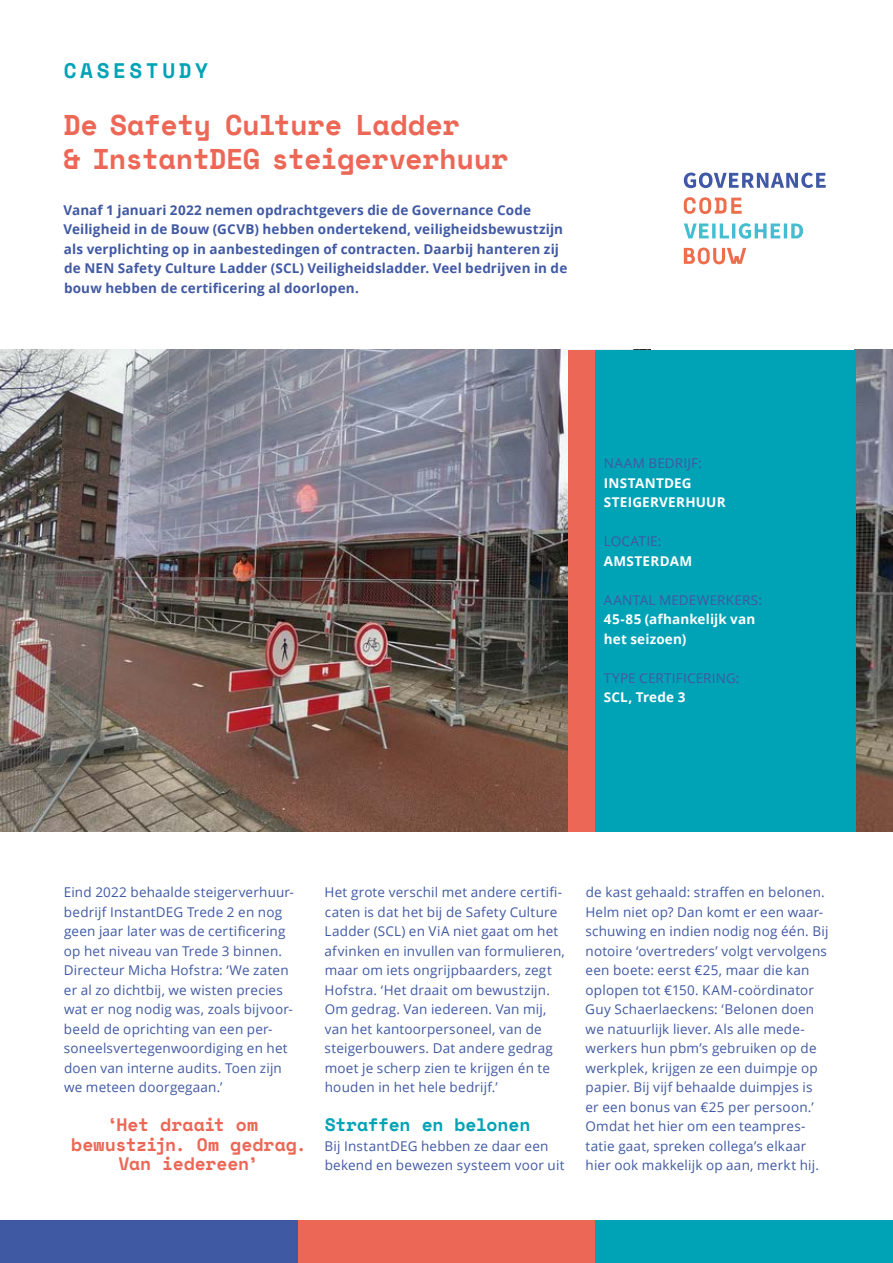
<style>
.page{position:relative;width:893px;height:1263px;background:#fff}
.page>*{position:absolute;margin:0;border:0;box-sizing:border-box;transform-origin:0 0}
.t1{font:700 28.5px/34.2px "Space Mono";letter-spacing:-.02em;color:#ec6756}
.t2{font:700 21px "Space Mono";letter-spacing:.17em;color:#00a2b6}
.t3{font:700 18px "Space Mono";color:#ec6756}
.t4{font:700 18px "Space Mono";letter-spacing:-.01em;color:#00a2b6}
.t5{font:13.5px/19.5px "Open Sans";letter-spacing:.015em;color:#4059a3}
.t6{font:700 13.5px/19.5px "Open Sans";letter-spacing:.01em;color:#4059a3}
.t7{font:700 13.5px/19.5px "Open Sans";letter-spacing:.015em;color:#fff}
</style>
<div class="page">
<img style="left:856px;top:350px;width:37px;height:481px">
<div style="left:0;top:1220px;width:298px;height:43px;background:#4059a3"></div>
<div style="left:298px;top:1220px;width:297px;height:43px;background:#ec6756"></div>
<div style="left:595px;top:1220px;width:298px;height:43px;background:#00a2b6"></div>
<svg style="left:684px;top:197px;width:58px;height:17px"></svg>
<svg style="left:684px;top:223px;width:119px;height:16px"></svg>
<svg style="left:684px;top:173px;width:142px;height:15px"></svg>
<svg style="left:684px;top:248px;width:62px;height:16px"></svg>
<img style="left:0;top:350px;width:568px;height:481px">
<div style="left:595px;top:350px;width:261px;height:481px;background:#00a2b6"></div>
<div style="left:568px;top:350px;width:27px;height:481px;background:#ec6756"></div>
<h2 class="t2" style="left:64px;top:54px;width:146px">CASESTUDY</h2>
<h1 class="t1" style="left:63px;top:107px;width:447px">De Safety Culture Ladder<br>&amp; InstantDEG steigerverhuur</h1>
<p class="t6" style="left:64px;top:200px;width:505px">Vanaf 1 januari 2022 nemen opdrachtgevers die de Governance Code Veiligheid in de Bouw (GCVB) hebben ondertekend, veiligheidsbewustzijn als verplichting op in aanbestedingen of contracten. Daarbij hanteren zij de NEN Safety Culture Ladder (SCL) Veiligheidsladder. Veel bedrijven in de bouw hebben de certificering al doorlopen.</p>
<p class="t5" style="left:604px;top:453px;width:99px">NAAM BEDRIJF:</p>
<p class="t7" style="left:604px;top:473px;width:123px">INSTANTDEG<br>STEIGERVERHUUR</p>
<p class="t5" style="left:604px;top:531px;width:59px">LOCATIE:</p>
<p class="t7" style="left:604px;top:550px;width:90px">AMSTERDAM</p>
<p class="t5" style="left:604px;top:589px;width:160px">AANTAL MEDEWERKERS:</p>
<p class="t7" style="left:604px;top:609px;width:153px">45-85 (afhankelijk van het seizoen)</p>
<p class="t5" style="left:604px;top:667px;width:137px">TYPE CERTIFICERING:</p>
<p class="t7" style="left:604px;top:687px;width:83px">SCL, Trede 3</p>
<p class="t5" style="left:64px;top:882px;width:232px">Eind 2022 behaalde steigerverhuur&shy;bedrijf InstantDEG Trede 2 en nog geen jaar later was de certificering op het niveau van Trede 3 binnen.<br>Directeur Micha Hofstra: ‘We zaten er al zo dichtbij, we wisten precies wat er nog nodig was, zoals bijvoor&shy;beeld de oprichting van een per&shy;soneelsvertegenwoordiging en het doen van interne audits. Toen zijn we meteen doorgegaan.’</p>
<h3 class="t3" style="left:107px;top:1111px;width:153px">‘Het draait om</h3>
<h3 class="t3" style="left:71px;top:1130px;width:237px">bewustzijn. Om gedrag.</h3>
<h3 class="t3" style="left:119px;top:1150px;width:141px">Van iedereen’</h3>
<p class="t5" style="left:325px;top:882px;width:242px">Het grote verschil met andere certifi&shy;caten is dat het bij de Safety Culture Ladder (SCL) en ViA niet gaat om het afvinken en invullen van formulieren, maar om iets ongrijpbaarders, zegt Hofstra. ‘Het draait om bewustzijn.<br>Om gedrag. Van iedereen. Van mij, van het kantoorpersoneel, van de steigerbouwers. Dat andere gedrag moet je scherp zien te krijgen én te houden in het hele bedrijf.’</p>
<h3 class="t4" style="left:325px;top:1111px;width:207px">Straffen en belonen</h3>
<p class="t5" style="left:325px;top:1136px;width:241px">Bij InstantDEG hebben ze daar een bekend en bewezen systeem voor uit</p>
<p class="t5" style="left:585px;top:882px;width:245px">de kast gehaald: straffen en belonen.<br>Helm niet op? Dan komt er een waar&shy;schuwing en indien nodig nog één. Bij notoire ‘overtreders’ volgt vervolgens een boete: eerst €25, maar die kan oplopen tot €150. KAM-coördinator Guy Schaerlaeckens: ‘Belonen doen we natuurlijk liever. Als alle mede&shy;werkers hun pbm’s gebruiken op de werkplek, krijgen ze een duimpje op papier. Bij vijf behaalde duimpjes is er een bonus van €25 per persoon.’ Omdat het hier om een teampres&shy;tatie gaat, spreken collega’s elkaar hier ook makkelijk op aan, merkt hij.</p>
</div>
